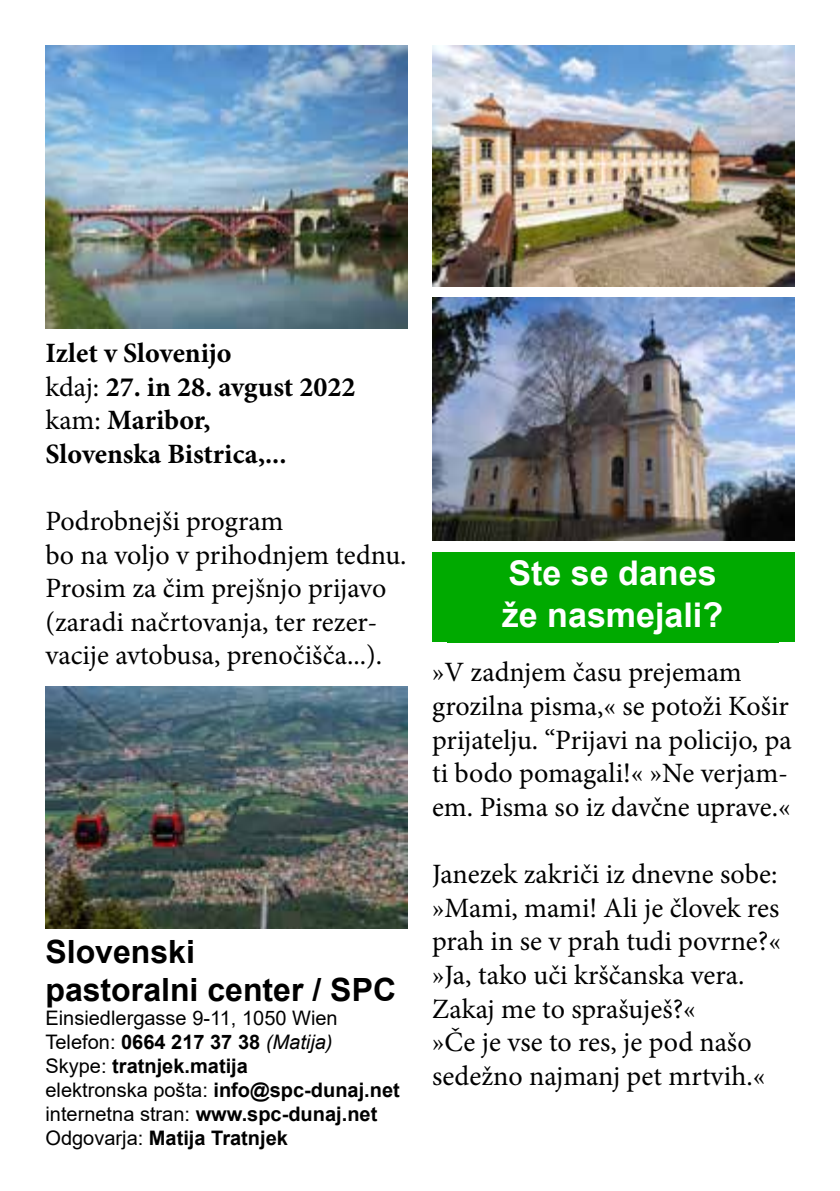
<style>
.page{position:relative;width:840px;height:1191px;background:#fff}
.page>*{position:absolute;margin:0;border:0;box-sizing:border-box;transform-origin:0 0}
.t1{font:700 34px/42px "Arial";color:#fff}
.t2{font:700 32px/38.4px "Arial";color:#000}
.t3{font:28px/33.6px "Minion Pro";color:#000}
.t4{font:700 28px/33.6px "Minion Pro";color:#000}
.t5{font:20px/24px "Arial";color:#000}
.s1{font-weight:400}
.s2{font-weight:700}
.s3{font-style:italic}
</style>
<div class="page">
<img style="left:45px;top:686px;width:363px;height:242px">
<div style="left:432px;top:552px;width:362px;height:89px;background:#0a0"></div>
<div style="left:446px;top:560px;width:331px;height:83px;background:#0a0"></div>
<img style="left:45px;top:45px;width:362px;height:283px">
<img style="left:432px;top:45px;width:362px;height:242px">
<img style="left:432px;top:298px;width:362px;height:242px">
<p class="t4" style="left:45px;top:336px;width:311px">Izlet v Slovenijo<br><span class="s1">kdaj:</span> 27. in 28. avgust 2022 <span class="s1">kam:</span> Maribor,<br>Slovenska Bistrica,...</p>
<p class="t3" style="left:45px;top:504px;width:362px">Podrobnejši program<br>bo na voljo v prihodnjem tednu.<br>Prosim za čim prejšnjo prijavo (zaradi načrtovanja, ter rezer&shy;vacije avtobusa, prenočišča...).</p>
<p class="t2" style="left:45px;top:932px;width:352px">Slovenski<br>pastoralni center / SPC</p>
<p class="t5" style="left:45px;top:1005px;width:356px">Einsiedlergasse 9-11, 1050 Wien Telefon: <span class="s2">0664 217 37 38</span> <span class="s3">(Matija)<br></span>Skype: <span class="s2">tratnjek.matija<br></span>elektronska pošta: <span class="s2">info@spc-dunaj.net </span>internetna stran: <span class="s2">www.spc-dunaj.net </span>Odgovarja: <span class="s2">Matija Tratnjek</span></p>
<p class="t1" style="left:501px;top:552px;width:223px">Ste se danes že nasmejali?</p>
<p class="t3" style="left:432px;top:656px;width:361px">»V zadnjem času prejemam grozilna pisma,« se potoži Košir prijatelju. “Prijavi na policijo, pa ti bodo pomagali!« »Ne verjam&shy;em. Pisma so iz davčne uprave.«</p>
<p class="t3" style="left:432px;top:857px;width:350px">Janezek zakriči iz dnevne sobe: »Mami, mami! Ali je človek res prah in se v prah tudi povrne?« »Ja, tako uči krščanska vera.<br>Zakaj me to sprašuješ?«<br>»Če je vse to res, je pod našo sedežno najmanj pet mrtvih.«</p>
</div>
